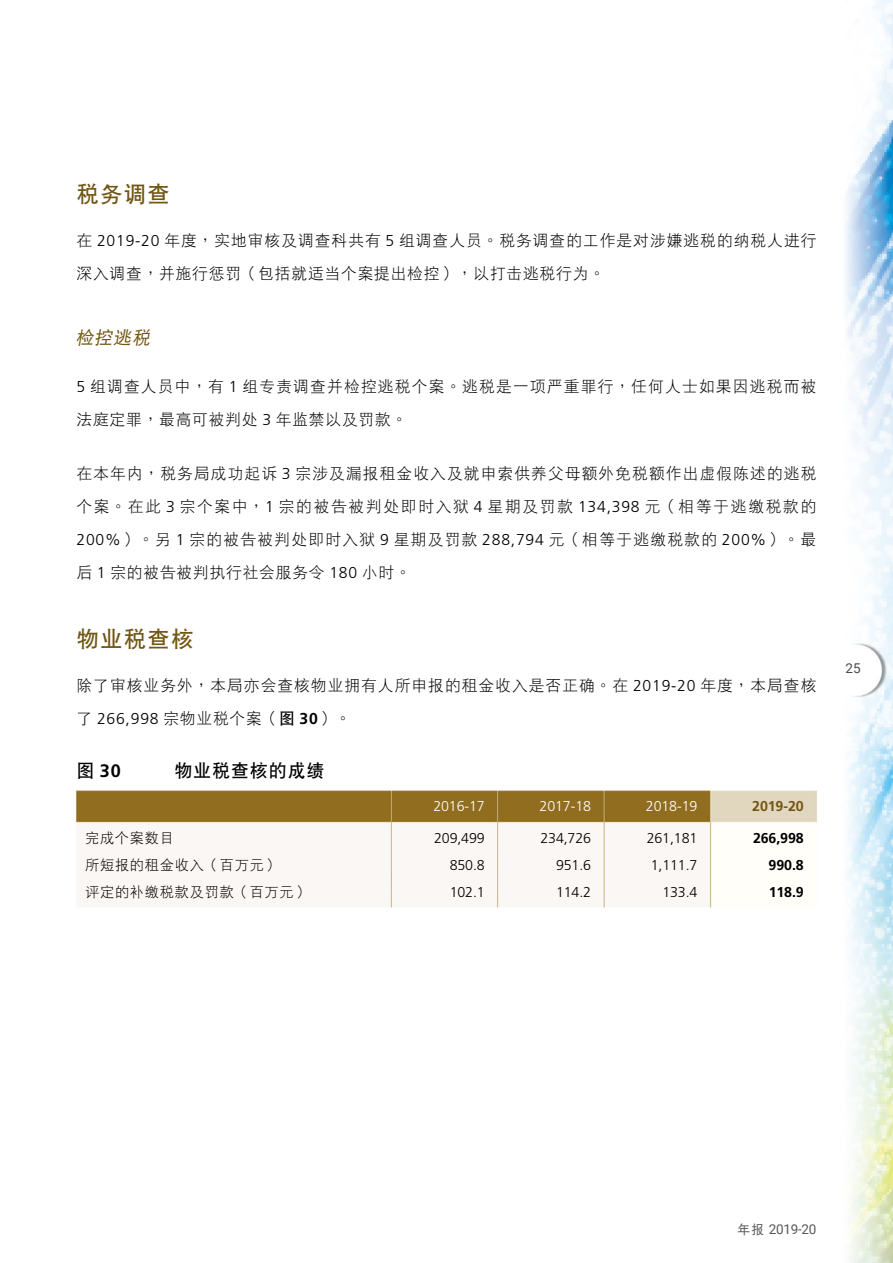
<style>
.page{position:relative;width:893px;height:1263px;background:#fff}
.page>*{position:absolute;margin:0;border:0;box-sizing:border-box;transform-origin:0 0}
.t1{font:22.5px "DF Hei GB5 HK W7";letter-spacing:.05em;color:#715511}
.t2{font:18px "DF Hei GB5 HK W7";letter-spacing:.05em;color:#000}
.t3{font:italic 18px "DF Hei GB5 HK W5";color:#715511}
.t4{font:700 18px "Frutiger";color:#000}
.t5{font:15.75px/33px "DF Hei GB5 HK W3";letter-spacing:.065em;color:#000}
.t6{font:300 14.25px "Frutiger";letter-spacing:-.01em;color:#000}
.t7{font:14.25px "DF Hei GB5 HK W3";letter-spacing:.05em;color:#000}
.t8{font:300 14.25px "Frutiger";letter-spacing:-.01em;color:#fff}
.t9{font:700 14.25px "Frutiger";letter-spacing:-.01em;color:#000}
.t10{font:700 14.25px "Frutiger";letter-spacing:-.01em;color:#715511}
.t11{font:13.5px "Roboto";letter-spacing:-.02em;color:#595757}
.t12{font:13.5px "Roboto";color:#4c4948}
.s1{font-family:"Frutiger";font-weight:300}
.s2{font-family:"DF Hei GB5 HK W7"}
.s3{font-family:"Frutiger";font-weight:700}
.s4{font-family:"DF Hei GB5 HK W7";font-weight:400}
.s5{font-family:"DF Hei GB5 HK W5";font-size:12.75px}
</style>
<div class="page">
<img style="left:75px;top:0;width:818px;height:1263px">
<h1 class="t1" style="left:77px;top:182px;width:95px">稅務調查</h1>
<p class="t5" style="left:77px;top:224px;width:741px">在 <span class="s1">2019-20</span> 年度，實地審核及調查科共有 <span class="s1">5</span> 組調查人員。稅務調查的工作是對涉嫌逃稅的納稅人進行深入調查，並施行懲罰（包括就適當個案提出檢控），以打擊逃稅行為。</p>
<p class="t3" style="left:75px;top:328px;width:80px">檢控逃稅</p>
<p class="t5" style="left:77px;top:369px;width:741px"><span class="s1">5</span> 組調查人員中，有 <span class="s1">1</span> 組專責調查並檢控逃稅個案。逃稅是一項嚴重罪行，任何人士如果因逃稅而被法庭定罪，最高可被判處 <span class="s1">3</span> 年監禁以及罰款。</p>
<p class="t5" style="left:76px;top:457px;width:741px;text-align:justify">在本年內，稅務局成功起訴 <span class="s1">3</span> 宗涉及漏報租金收入及就申索供養父母額外免稅額作出虛假陳述的逃稅個案。在此 <span class="s1">3</span> 宗個案中，<span class="s1">1</span> 宗的被告被判處即時入獄 <span class="s1">4</span> 星期及罰款 <span class="s1">134,398</span> 元（相等於逃繳稅款的<span class="s1">200%</span>）。另 <span class="s1">1</span> 宗的被告被判處即時入獄 <span class="s1">9</span> 星期及罰款 <span class="s1">288,794</span> 元（相等於逃繳稅款的 <span class="s1">200%</span>）。最後 <span class="s1">1</span> 宗的被告被判執行社會服務令 <span class="s1">180</span> 小時。</p>
<h1 class="t1" style="left:77px;top:626px;width:119px">物業稅查核</h1>
<p class="t5" style="left:77px;top:668px;width:741px">除了審核業務外，本局亦會查核物業擁有人所申報的租金收入是否正確。在 <span class="s1">2019-20</span> 年度，本局查核了 <span class="s1">266,998</span> 宗物業稅個案（<span class="s2">圖</span> <span class="s3">30</span>）。</p>
<p class="t4" style="left:77px;top:761px;width:46px"><span class="s4">圖</span> 30</p>
<p class="t2" style="left:174px;top:761px;width:152px">物業稅查核的成績</p>
<p class="t8" style="left:433px;top:798px;width:53px">2016-17</p>
<p class="t8" style="left:540px;top:798px;width:53px">2017-18</p>
<p class="t8" style="left:646px;top:798px;width:53px">2018-19</p>
<p class="t10" style="left:752px;top:798px;width:53px">2019-20</p>
<p class="t7" style="left:85px;top:830px;width:91px">完成個案數目</p>
<p class="t6" style="left:434px;top:830px;width:52px">209,499</p>
<p class="t6" style="left:540px;top:830px;width:52px">234,726</p>
<p class="t6" style="left:647px;top:830px;width:52px">261,181</p>
<p class="t9" style="left:753px;top:829px;width:52px">266,998</p>
<p class="t7" style="left:85px;top:857px;width:195px">所短報的租金收入（百萬元）</p>
<p class="t6" style="left:450px;top:857px;width:37px">850.8</p>
<p class="t6" style="left:556px;top:857px;width:37px">951.6</p>
<p class="t6" style="left:651px;top:857px;width:48px">1,111.7</p>
<p class="t9" style="left:769px;top:856px;width:37px">990.8</p>
<p class="t7" style="left:85px;top:884px;width:225px">評定的補繳稅款及罰款（百萬元）</p>
<p class="t6" style="left:450px;top:884px;width:37px">102.1</p>
<p class="t6" style="left:556px;top:884px;width:37px">114.2</p>
<p class="t6" style="left:662px;top:884px;width:37px">133.4</p>
<p class="t9" style="left:769px;top:883px;width:37px">118.9</p>
<p class="t12" style="left:845px;top:659px;width:17px">25</p>
<p class="t11" style="left:738px;top:1219px;width:80px"><span class="s5">年報</span> 2019-20</p>
</div>
